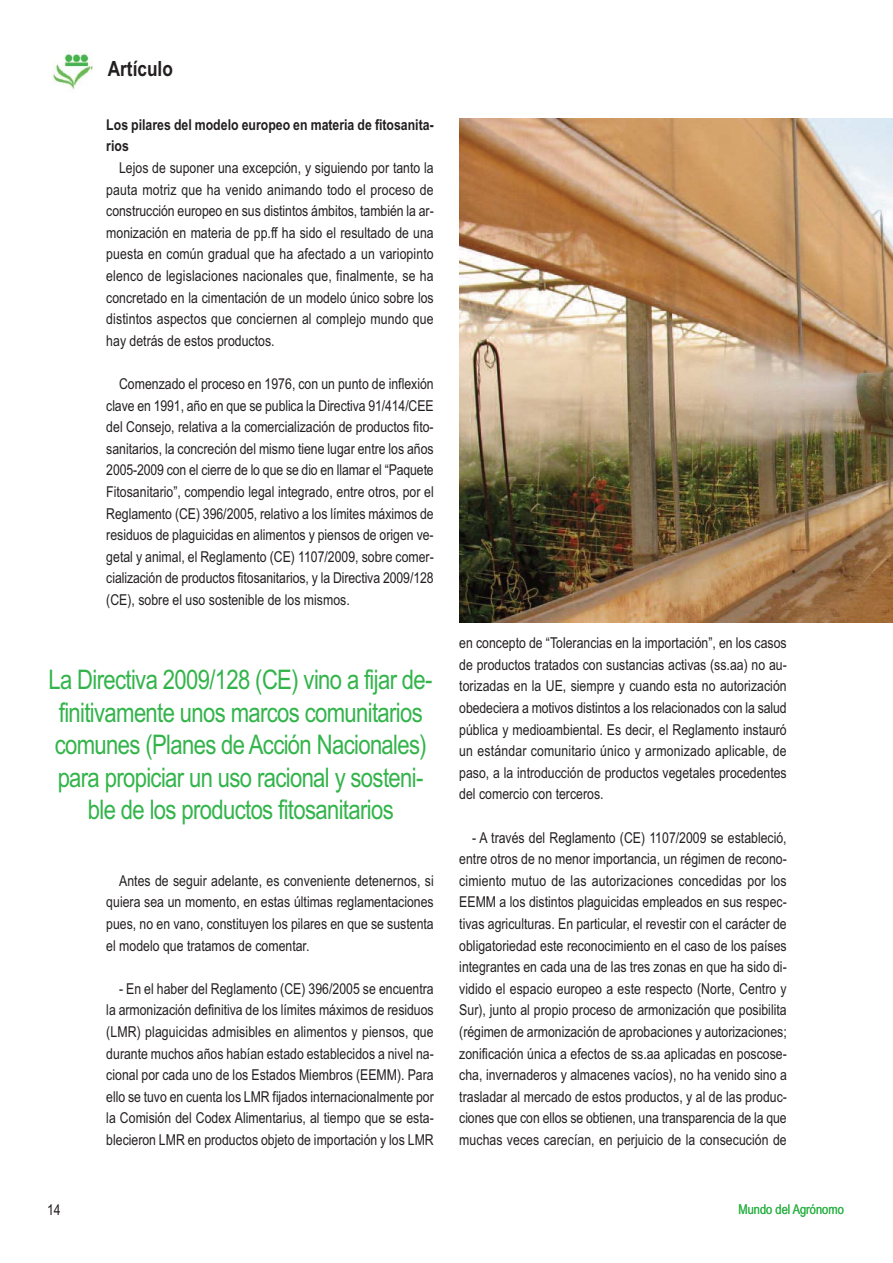
<style>
.page{position:relative;width:893px;height:1263px;background:#fff}
.page>*{position:absolute;margin:0;border:0;box-sizing:border-box;transform-origin:0 0}
.t1{font:27px/32.4px "Arial Narrow";letter-spacing:-.025em;color:#32b44a;text-align:center}
.t2{font:700 21px "Arial Narrow";color:#231f20}
.t3{font:15px/21.6px "Arial Narrow";color:#231f20;text-align:justify}
.t4{font:700 15px/21.6px "Arial Narrow";color:#231f20}
.t5{font:13.5px "Arial Narrow";color:#32b44a}
</style>
<div class="page">
<img style="left:52px;top:50px;width:39px;height:40px">
<img style="left:459px;top:119px;width:434px;height:503px">
<h2 class="t2" style="left:108px;top:61px;width:67px">Artículo</h2>
<p class="t4" style="left:106px;top:115px;width:329px">Los pilares del modelo europeo en materia de fitosanita&shy;rios</p>
<p class="t3" style="left:106px;top:158px;width:329px;text-indent:13px">Lejos de suponer una excepción, y siguiendo por tanto la pauta motriz que ha venido animando todo el proceso de construcción europeo en sus distintos ámbitos, también la ar&shy;monización en materia de pp.ff ha sido el resultado de una puesta en común gradual que ha afectado a un variopinto elenco de legislaciones nacionales que, finalmente, se ha concretado en la cimentación de un modelo único sobre los distintos aspectos que conciernen al complejo mundo que hay detrás de estos productos.</p>
<p class="t3" style="left:106px;top:374px;width:329px;text-indent:13px">Comenzado el proceso en 1976, con un punto de inflexión clave en 1991, año en que se publica la Directiva 91/414/CEE del Consejo, relativa a la comercialización de productos fito&shy;sanitarios, la concreción del mismo tiene lugar entre los años 2005-2009 con el cierre de lo que se dio en llamar el “Paquete Fitosanitario”, compendio legal integrado, entre otros, por el Reglamento (CE) 396/2005, relativo a los límites máximos de residuos de plaguicidas en alimentos y piensos de origen ve&shy;getal y animal, el Reglamento (CE) 1107/2009, sobre comer&shy;cialización de productos fitosanitarios, y la Directiva 2009/128 (CE), sobre el uso sostenible de los mismos.</p>
<h1 class="t1" style="left:49px;top:666px;width:385px">La Directiva 2009/128 (CE) vino a fijar de&shy;finitivamente unos marcos comunitarios comunes (Planes de Acción Nacionales) para propiciar un uso racional y sosteni&shy;ble de los productos fitosanitarios</h1>
<p class="t3" style="left:106px;top:871px;width:329px;text-indent:13px">Antes de seguir adelante, es conveniente detenernos, si quiera sea un momento, en estas últimas reglamentaciones pues, no en vano, constituyen los pilares en que se sustenta el modelo que tratamos de comentar.</p>
<p class="t3" style="left:106px;top:979px;width:329px;text-indent:13px">- En el haber del Reglamento (CE) 396/2005 se encuentra la armonización definitiva de los límites máximos de residuos (LMR) plaguicidas admisibles en alimentos y piensos, que durante muchos años habían estado establecidos a nivel na&shy;cional por cada uno de los Estados Miembros (EEMM). Para ello se tuvo en cuenta los LMR fijados internacionalmente por la Comisión del Codex Alimentarius, al tiempo que se esta&shy;blecieron LMR en productos objeto de importación y los LMR</p>
<p class="t3" style="left:459px;top:634px;width:329px">en concepto de “Tolerancias en la importación”, en los casos de productos tratados con sustancias activas (ss.aa) no au&shy;torizadas en la UE, siempre y cuando esta no autorización obedeciera a motivos distintos a los relacionados con la salud pública y medioambiental. Es decir, el Reglamento instauró un estándar comunitario único y armonizado aplicable, de paso, a la introducción de productos vegetales procedentes del comercio con terceros.</p>
<p class="t3" style="left:459px;top:828px;width:329px;text-indent:13px">- A través del Reglamento (CE) 1107/2009 se estableció, entre otros de no menor importancia, un régimen de recono&shy;cimiento mutuo de las autorizaciones concedidas por los EEMM a los distintos plaguicidas empleados en sus respec&shy;tivas agriculturas. En particular, el revestir con el carácter de obligatoriedad este reconocimiento en el caso de los países integrantes en cada una de las tres zonas en que ha sido di&shy;vidido el espacio europeo a este respecto (Norte, Centro y Sur), junto al propio proceso de armonización que posibilita (régimen de armonización de aprobaciones y autorizaciones; zonificación única a efectos de ss.aa aplicadas en poscose&shy;cha, invernaderos y almacenes vacíos), no ha venido sino a trasladar al mercado de estos productos, y al de las produc&shy;ciones que con ellos se obtienen, una transparencia de la que muchas veces carecían, en perjuicio de la consecución de</p>
<p class="t3" style="left:47px;top:1201px;width:15px">14</p>
<p class="t5" style="left:738px;top:1204px;width:107px">Mundo del Agrónomo</p>
</div>
